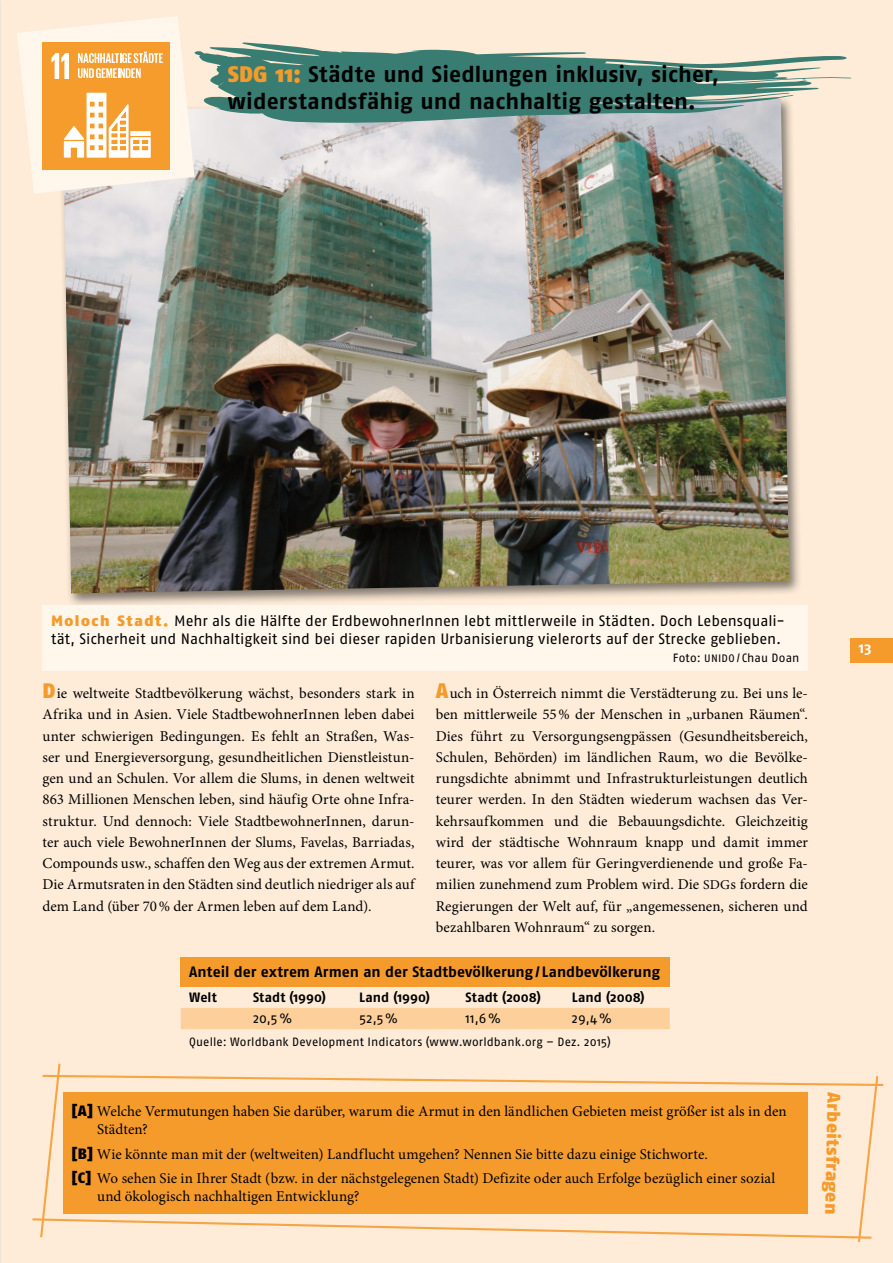
<style>
.page{position:relative;width:893px;height:1263px;background:#feecd8}
.page>*{position:absolute;margin:0;border:0;box-sizing:border-box;transform-origin:0 0}
.t1{font:700 22.5px/27px "Fago No";letter-spacing:.005em;color:#000}
.t2{font:900 18px "Fago No";color:#f59b2c}
.t3{font:15px/21.3px "Minion Pro";color:#000;text-align:justify}
.t4{font:15px/18px "Fago No";letter-spacing:-.005em;color:#000}
.t5{font:700 15px "Fago No";color:#000}
.t6{font:700 15px "Fago No";color:#fff}
.t7{font:700 13.5px "Fago No";color:#000}
.t8{font:13.5px "Fago No";letter-spacing:.01em;color:#000}
.t9{font:12px "Fago No";letter-spacing:.01em;color:#000}
.s1{font-weight:900;color:#f59b2c}
.s2{font-size:10.8px}
.s3{font-family:"Fago No";font-weight:900;font-size:21px;color:#f59b2c}
.s4{font-size:13.5px}
.s5{font-family:"Fago No";font-weight:900}
</style>
<div class="page">
<div style="left:850px;top:638px;width:43px;height:25px;background:#f59b2c"></div>
<svg style="left:32px;top:1063px;width:852px;height:179px"></svg>
<div style="left:58px;top:95px;width:745px;height:513px;background:#000;opacity:.5"></div>
<img style="left:63px;top:123px;width:726px;height:470px">
<div style="left:181px;top:957px;width:489px;height:29px;background:#f59b2c"></div>
<div style="left:181px;top:1008px;width:489px;height:21px;background:#fccf9b"></div>
<div style="left:63px;top:1093px;width:745px;height:121px;background:#f59b2c"></div>
<div style="left:43px;top:605px;width:765px;height:65px;background:#fff6ec"></div>
<svg style="left:195px;top:42px;width:656px;height:81px;fill:#397c72"></svg>
<svg style="left:17px;top:16px;width:178px;height:178px;background:#f9d09d"></svg>
<h1 class="t1" style="left:228px;top:60px;width:493px"><span class="s1">SDG 11:</span> Städte und Siedlungen inklusiv, sicher, widerstandsfähig und nachhaltig gestalten.</h1>
<p class="t4" style="left:51px;top:611px;width:735px"><span class="s1">Moloch Stadt.</span> Mehr als die Hälfte der ErdbewohnerInnen lebt mittlerweile in Städten. Doch Lebensquali&shy;tät, Sicherheit und Nachhaltigkeit sind bei dieser rapiden Urbanisierung vielerorts auf der Strecke geblieben.</p>
<p class="t9" style="left:673px;top:651px;width:128px">Foto: <span class="s2">UNIDO</span> /Chau Doan</p>
<p class="t3" style="left:43px;top:683px;width:374px"><span class="s3">D</span>ie weltweite Stadtbevölkerung wächst, besonders stark in Afrika und in Asien. Viele StadtbewohnerInnen leben dabei unter schwierigen Bedingungen. Es fehlt an Straßen, Was&shy;ser und Energieversorgung, gesundheitlichen Dienstleistun&shy;gen und an Schulen. Vor allem die Slums, in denen weltweit 863 Millionen Menschen leben, sind häufig Orte ohne Infra&shy;struktur. Und dennoch: Viele StadtbewohnerInnen, darun&shy;ter auch viele BewohnerInnen der Slums, Favelas, Barriadas, Compounds usw., schaffen den Weg aus der extremen Armut.<br>Die Armutsraten in den Städten sind deutlich niedriger als auf dem Land (über 70% der Armen leben auf dem Land).</p>
<p class="t3" style="left:436px;top:683px;width:374px"><span class="s3">A</span>uch in Österreich nimmt die Verstädterung zu. Bei uns le&shy;ben mittlerweile 55% der Menschen in „urbanen Räumen“.<br>Dies führt zu Versorgungsengpässen (Gesundheitsbereich, Schulen, Behörden) im ländlichen Raum, wo die Bevölke&shy;rungsdichte abnimmt und Infrastrukturleistungen deutlich teurer werden. In den Städten wiederum wachsen das Ver&shy;kehrsaufkommen und die Bebauungsdichte. Gleichzeitig wird der städtische Wohnraum knapp und damit immer teurer, was vor allem für Geringverdienende und große Fa&shy;milien zunehmend zum Problem wird. Die <span class="s4">SDG</span>s fordern die Regierungen der Welt auf, für „angemessenen, sicheren und bezahlbaren Wohnraum“ zu sorgen.</p>
<p class="t5" style="left:189px;top:963px;width:472px">Anteil der extrem Armen an der Stadtbevölkerung/ Landbevölkerung</p>
<p class="t7" style="left:189px;top:989px;width:29px">Welt</p>
<p class="t7" style="left:253px;top:989px;width:74px">Stadt (1990)</p>
<p class="t7" style="left:359px;top:989px;width:72px">Land (1990)</p>
<p class="t7" style="left:466px;top:989px;width:77px">Stadt (2008)</p>
<p class="t7" style="left:572px;top:989px;width:74px">Land (2008)</p>
<p class="t8" style="left:253px;top:1011px;width:41px">20,5%</p>
<p class="t8" style="left:359px;top:1011px;width:40px">52,5%</p>
<p class="t8" style="left:466px;top:1011px;width:37px">11,6%</p>
<p class="t8" style="left:572px;top:1011px;width:41px">29,4%</p>
<p class="t9" style="left:189px;top:1035px;width:423px">Quelle: Worldbank Development Indicators (www.worldbank.org – Dez. 2015)</p>
<p class="t3" style="left:97px;top:1103px;width:691px;line-height:18px;text-indent:-26px"><span class="s5">[A]</span> Welche Vermutungen haben Sie darüber, warum die Armut in den ländlichen Gebieten meist größer ist als in den<br>Städten?</p>
<p class="t3" style="left:72px;top:1142px;width:705px;line-height:24.3px"><span class="s5">[B]</span> Wie könnte man mit der (weltweiten) Landflucht umgehen? Nennen Sie bitte dazu einige Stichworte.<br><span class="s5">[C]</span> Wo sehen Sie in Ihrer Stadt (bzw. in der nächstgelegenen Stadt) Defizite oder auch Erfolge bezüglich einer sozial</p>
<p class="t3" style="left:97px;top:1186px;width:264px">und ökologisch nachhaltigen Entwicklung?</p>
<p class="t2" style="left:845px;top:1092px;width:124px;rotate:91deg">Arbeitsfragen</p>
<p class="t6" style="left:859px;top:639px;width:14px">13</p>
</div>
